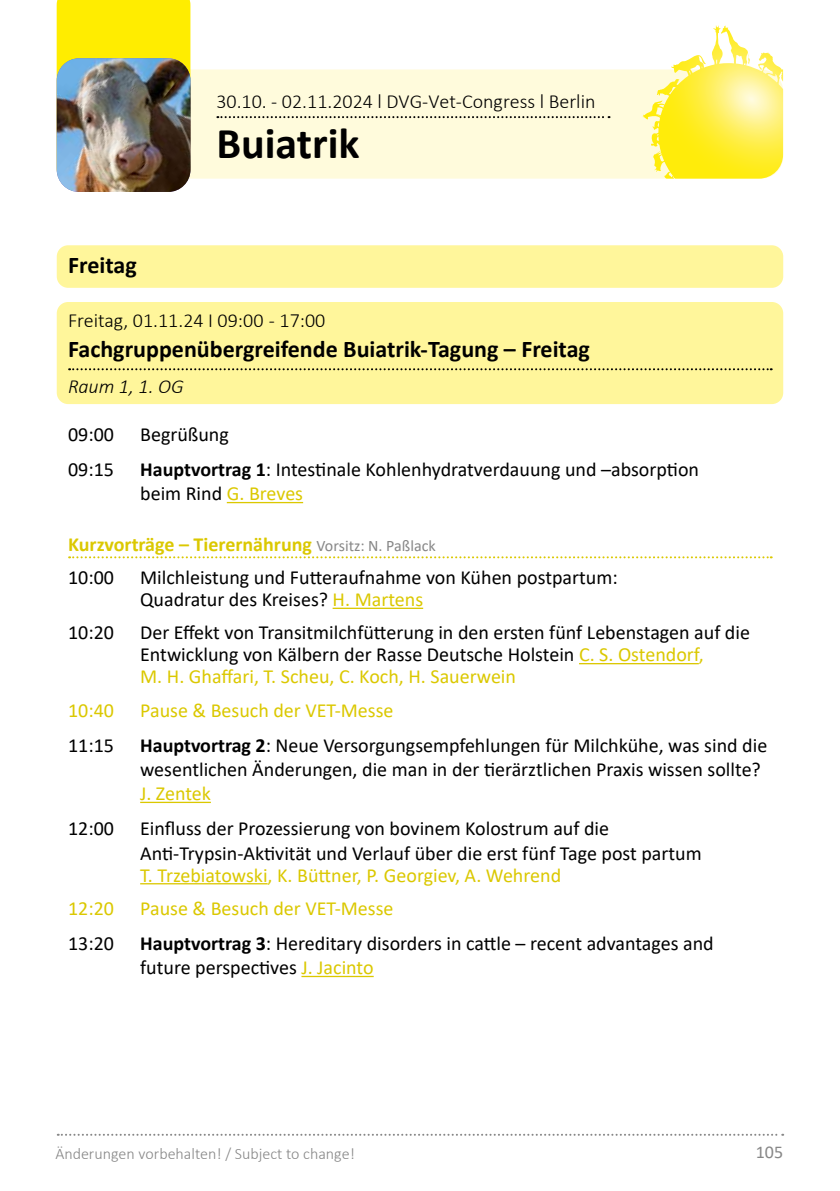
<style>
.page{position:relative;width:840px;height:1191px;background:#fff}
.page>*{position:absolute;margin:0;border:0;box-sizing:border-box;transform-origin:0 0}
.t1{font:700 44px "Calibri";color:#000}
.t2{font:700 24px "Calibri";color:#000}
.t3{font:20px/24px "Calibri";color:#000}
.t4{font:20px "Calibri";color:#dbc800}
.t5{font:300 20px "Calibri";color:#000}
.t6{font:700 20px/33.4px "Calibri";color:#dbc800}
.t7{font:italic 300 20px "Calibri";color:#000}
.t8{font:18px "Calibri";color:#878787}
.t9{font:300 16px "Calibri";color:#878787}
.s1{font-weight:700}
.s2{color:#dbc800}
.s3{font-weight:400;font-size:16px;color:#878787}
.s4{font-weight:400;color:#000}
</style>
<div class="page">
<svg style="left:58px;top:1133px;width:724px;height:2px"></svg>
<div style="left:57px;top:302px;width:725px;height:102px;background:#fff69b;border-radius:11px"></div>
<svg style="left:69px;top:368px;width:702px;height:2px"></svg>
<hr style="left:227px;top:502px;width:76px;height:1px;background:#dbc800">
<svg style="left:69px;top:556px;width:702px;height:2px"></svg>
<hr style="left:332px;top:607px;width:91px;height:2px;background:#dbc800">
<hr style="left:578px;top:663px;width:120px;height:1px;background:#dbc800">
<hr style="left:140px;top:801px;width:71px;height:2px;background:#dbc800">
<hr style="left:140px;top:883px;width:127px;height:1px;background:#dbc800">
<hr style="left:301px;top:975px;width:72px;height:2px;background:#dbc800">
<div style="left:57px;top:245px;width:725px;height:43px;background:#fff69b;border-radius:11px"></div>
<svg style="left:57px;top:69px;width:725px;height:110px;background:#fef9c4"></svg>
<div style="left:57px;top:0;width:133px;height:58px;background:#ffed00"></div>
<svg style="left:642px;top:26px;width:74px;height:104px"></svg>
<svg style="left:217px;top:116px;width:392px;height:2px"></svg>
<img style="left:57px;top:58px;width:133px;height:134px">
<p class="t2" style="left:68px;top:248px;width:70px">Freitag</p>
<p class="t5" style="left:216px;top:89px;width:380px">30.10. - 02.11.2024 l DVG-Vet-Congress l Berlin</p>
<h1 class="t1" style="left:216px;top:112px;width:145px">Buiatrik</h1>
<p class="t5" style="left:68px;top:308px;width:258px">Freitag, 01.11.24 I 09:00 - 17:00</p>
<p class="t2" style="left:68px;top:332px;width:523px">Fachgruppenübergreifende Buiatrik-Tagung – Freitag</p>
<p class="t7" style="left:68px;top:374px;width:117px">Raum 1, 1. OG</p>
<p class="t3" style="left:68px;top:422px;width:47px">09:00</p>
<p class="t3" style="left:140px;top:422px;width:90px">Begrüßung</p>
<p class="t3" style="left:68px;top:457px;width:47px">09:15</p>
<p class="t3" style="left:140px;top:457px;width:560px"><span class="s1">Hauptvortrag 1</span>: Intestinale Kohlenhydratverdauung und –absorption beim Rind <span class="s2">G. Breves</span></p>
<p class="t6" style="left:68px;top:527px;width:369px">Kurzvorträge – Tierernährung <span class="s3">Vorsitz: N. Paßlack<br></span><span class="s4">10:00</span></p>
<p class="t3" style="left:140px;top:566px;width:479px;line-height:22px">Milchleistung und Futteraufnahme von Kühen postpartum:<br>Quadratur des Kreises? <span class="s2">H. Martens</span></p>
<p class="t3" style="left:68px;top:620px;width:47px">10:20</p>
<p class="t3" style="left:140px;top:621px;width:611px;line-height:22px">Der Effekt von Transitmilchfütterung in den ersten fünf Lebenstagen auf die<br>Entwicklung von Kälbern der Rasse Deutsche Holstein <span class="s2">C. S. Ostendorf,<br>M. H. Ghaffari, T. Scheu, C. Koch, H. Sauerwein</span></p>
<p class="t4" style="left:68px;top:696px;width:47px">10:40</p>
<p class="t4" style="left:140px;top:696px;width:255px">Pause &amp; Besuch der VET-Messe</p>
<p class="t3" style="left:68px;top:733px;width:47px">11:15</p>
<p class="t3" style="left:140px;top:733px;width:628px"><span class="s1">Hauptvortrag 2</span>: Neue Versorgungsempfehlungen für Milchkühe, was sind die wesentlichen Änderungen, die man in der tierärztlichen Praxis wissen sollte?</p>
<p class="t4" style="left:140px;top:779px;width:72px">J. Zentek</p>
<p class="t3" style="left:68px;top:816px;width:47px">12:00</p>
<p class="t3" style="left:140px;top:816px;width:562px">Einfluss der Prozessierung von bovinem Kolostrum auf die<br>Anti-Trypsin-Aktivität und Verlauf über die erst fünf Tage post partum</p>
<p class="t4" style="left:140px;top:861px;width:422px">T. Trzebiatowski, K. Büttner, P. Georgiev, A. Wehrend</p>
<p class="t4" style="left:68px;top:894px;width:47px">12:20</p>
<p class="t4" style="left:140px;top:894px;width:255px">Pause &amp; Besuch der VET-Messe</p>
<p class="t3" style="left:68px;top:931px;width:47px">13:20</p>
<p class="t3" style="left:140px;top:931px;width:574px"><span class="s1">Hauptvortrag 3</span>: Hereditary disorders in cattle – recent advantages and future perspectives <span class="s2">J. Jacinto</span></p>
<p class="t9" style="left:55px;top:1143px;width:301px">Änderungen vorbehalten! / Subject to change!</p>
<p class="t8" style="left:755px;top:1139px;width:29px">105</p>
</div>
